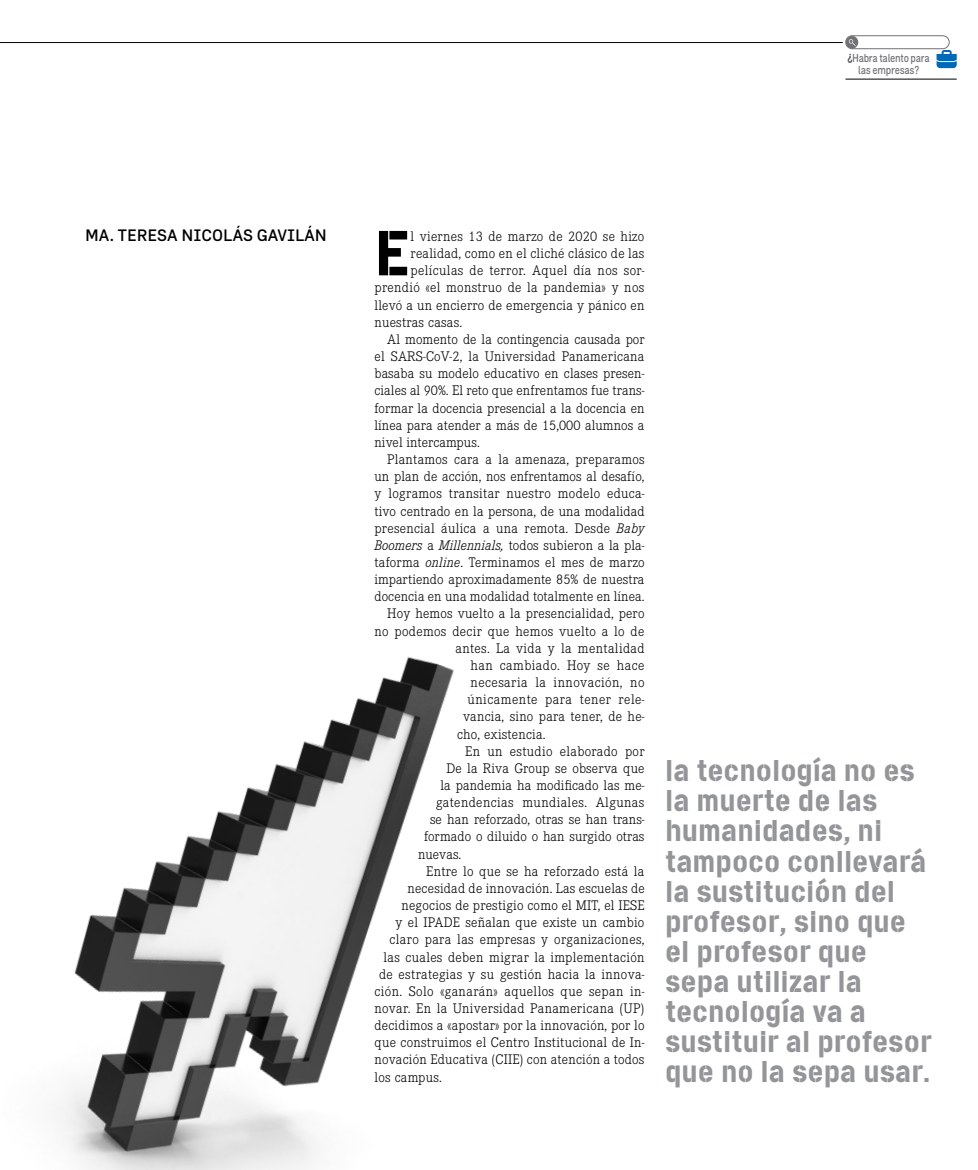
<style>
.page{position:relative;width:978px;height:1170px;background:#fff}
.page>*{position:absolute;margin:0;border:0;box-sizing:border-box;transform-origin:0 0}
.t1{font:63.45px "Cargo";color:#000}
.t2{font:30px/30px "Cargo";color:#939598}
.t3{font:500 16.5px "Zimmer";color:#000}
.t4{font:300 14.4px "Corporate E";letter-spacing:.015em;color:#000}
.t5{font:500 11.55px/11.6px "Zimmer";letter-spacing:-.03em;color:#717276;text-align:center;scale:.85 1}
.s1{font-weight:100}
.s2{font-style:italic}
</style>
<div class="page">
<hr style="left:0;top:42px;width:843px;height:1px;background:#000">
<svg style="left:937px;top:50px;width:20px;height:18px"></svg>
<div style="left:845px;top:36px;width:104px;height:13px;border:1px solid #717276;border-radius:6px"></div>
<div style="left:846px;top:36px;width:12px;height:13px;background:#717276;border-radius:6px"></div>
<svg style="left:849px;top:39px;width:7px;height:7px"></svg>
<hr style="left:845px;top:79px;width:112px;height:1px;background:#000">
<img style="left:57px;top:657px;width:397px;height:512px">
<p class="t5" style="left:848px;top:52px;width:98px"><span class="s1">¿</span>Habra talento para las empresas?</p>
<p class="t3" style="left:85px;top:225px;width:243px">MA. TERESA NICOLÁS GAVILÁN</p>
<h1 class="t1" style="left:375px;top:212px;width:37px">E</h1>
<p class="t4" style="left:411px;top:227px;width:235px">l viernes 13 de marzo de 2020 se hizo</p>
<p class="t4" style="left:411px;top:244px;width:235px">realidad, como en el cliché clásico de las</p>
<p class="t4" style="left:411px;top:261px;width:235px">películas de terror. Aquel día nos sor-</p>
<p class="t4" style="left:375px;top:278px;width:271px">prendió «el monstruo de la pandemia» y nos</p>
<p class="t4" style="left:375px;top:295px;width:271px">llevó a un encierro de emergencia y pánico en</p>
<p class="t4" style="left:375px;top:312px;width:89px">nuestras casas.</p>
<p class="t4" style="left:387px;top:330px;width:259px">Al momento de la contingencia causada por</p>
<p class="t4" style="left:375px;top:347px;width:271px">el SARS-CoV-2, la Universidad Panamericana</p>
<p class="t4" style="left:375px;top:364px;width:272px">basaba su modelo educativo en clases presen-</p>
<p class="t4" style="left:375px;top:381px;width:272px">ciales al 90%. El reto que enfrentamos fue trans-</p>
<p class="t4" style="left:375px;top:398px;width:272px">formar la docencia presencial a la docencia en</p>
<p class="t4" style="left:375px;top:415px;width:272px">línea para atender a más de 15,000 alumnos a</p>
<p class="t4" style="left:375px;top:432px;width:107px">nivel intercampus.</p>
<p class="t4" style="left:387px;top:450px;width:259px">Plantamos cara a la amenaza, preparamos</p>
<p class="t4" style="left:375px;top:467px;width:271px">un plan de acción, nos enfrentamos al desafío,</p>
<p class="t4" style="left:375px;top:484px;width:272px">y logramos transitar nuestro modelo educa-</p>
<p class="t4" style="left:375px;top:501px;width:272px">tivo centrado en la persona, de una modalidad</p>
<p class="t4" style="left:375px;top:518px;width:272px">presencial áulica a una remota. Desde <span class="s2">Baby</span></p>
<p class="t4" style="left:375px;top:535px;width:272px"><span class="s2">Boomers</span> a <span class="s2">Millennials,</span> todos subieron a la pla-</p>
<p class="t4" style="left:375px;top:552px;width:272px">taforma <span class="s2">online</span>. Terminamos el mes de marzo</p>
<p class="t4" style="left:375px;top:570px;width:272px">impartiendo aproximadamente 85% de nuestra</p>
<p class="t4" style="left:375px;top:587px;width:272px">docencia en una modalidad totalmente en línea.</p>
<p class="t4" style="left:387px;top:604px;width:259px">Hoy hemos vuelto a la presencialidad, pero</p>
<p class="t4" style="left:375px;top:621px;width:271px">no podemos decir que hemos vuelto a lo de</p>
<p class="t4" style="left:456px;top:638px;width:191px">antes. La vida y la mentalidad</p>
<p class="t4" style="left:471px;top:655px;width:175px">han cambiado. Hoy se hace</p>
<p class="t4" style="left:471px;top:672px;width:175px">necesaria la innovación, no</p>
<p class="t4" style="left:468px;top:690px;width:178px">únicamente para tener rele-</p>
<p class="t4" style="left:463px;top:707px;width:183px">vancia, sino para tener, de he-</p>
<p class="t4" style="left:457px;top:724px;width:90px">cho, existencia.</p>
<p class="t4" style="left:465px;top:741px;width:181px">En un estudio elaborado por</p>
<p class="t4" style="left:447px;top:758px;width:200px">De la Riva Group se observa que</p>
<p class="t4" style="left:441px;top:775px;width:206px">la pandemia ha modificado las me-</p>
<p class="t4" style="left:436px;top:792px;width:210px">gatendencias mundiales. Algunas</p>
<p class="t4" style="left:430px;top:810px;width:216px">se han reforzado, otras se han trans-</p>
<p class="t4" style="left:424px;top:827px;width:222px">formado o diluido o han surgido otras</p>
<p class="t4" style="left:418px;top:844px;width:45px">nuevas.</p>
<p class="t4" style="left:426px;top:861px;width:220px">Entre lo que se ha reforzado está la</p>
<p class="t4" style="left:408px;top:878px;width:239px">necesidad de innovación. Las escuelas de</p>
<p class="t4" style="left:401px;top:895px;width:245px">negocios de prestigio como el MIT, el IESE</p>
<p class="t4" style="left:395px;top:912px;width:250px">y el IPADE señalan que existe un cambio</p>
<p class="t4" style="left:389px;top:930px;width:257px">claro para las empresas y organizaciones,</p>
<p class="t4" style="left:383px;top:947px;width:263px">las cuales deben migrar la implementación</p>
<p class="t4" style="left:379px;top:964px;width:267px">de estrategias y su gestión hacia la innova-</p>
<p class="t4" style="left:375px;top:981px;width:272px">ción. Solo «ganarán» aquellos que sepan in-</p>
<p class="t4" style="left:375px;top:998px;width:272px">novar. En la Universidad Panamericana (UP)</p>
<p class="t4" style="left:375px;top:1015px;width:272px">decidimos a «apostar» por la innovación, por lo</p>
<p class="t4" style="left:375px;top:1032px;width:272px">que construimos el Centro Institucional de In-</p>
<p class="t4" style="left:375px;top:1050px;width:271px">novación Educativa (CIIE) con atención a todos</p>
<p class="t4" style="left:375px;top:1067px;width:69px">los campus.</p>
<h2 class="t2" style="left:665px;top:755px;width:268px">la tecnología no es la muerte de las humanidades, ni tampoco conllevará la sustitución del profesor, sino que el profesor que sepa utilizar la tecnología va a sustituir al profesor que no la sepa usar.</h2>
</div>
